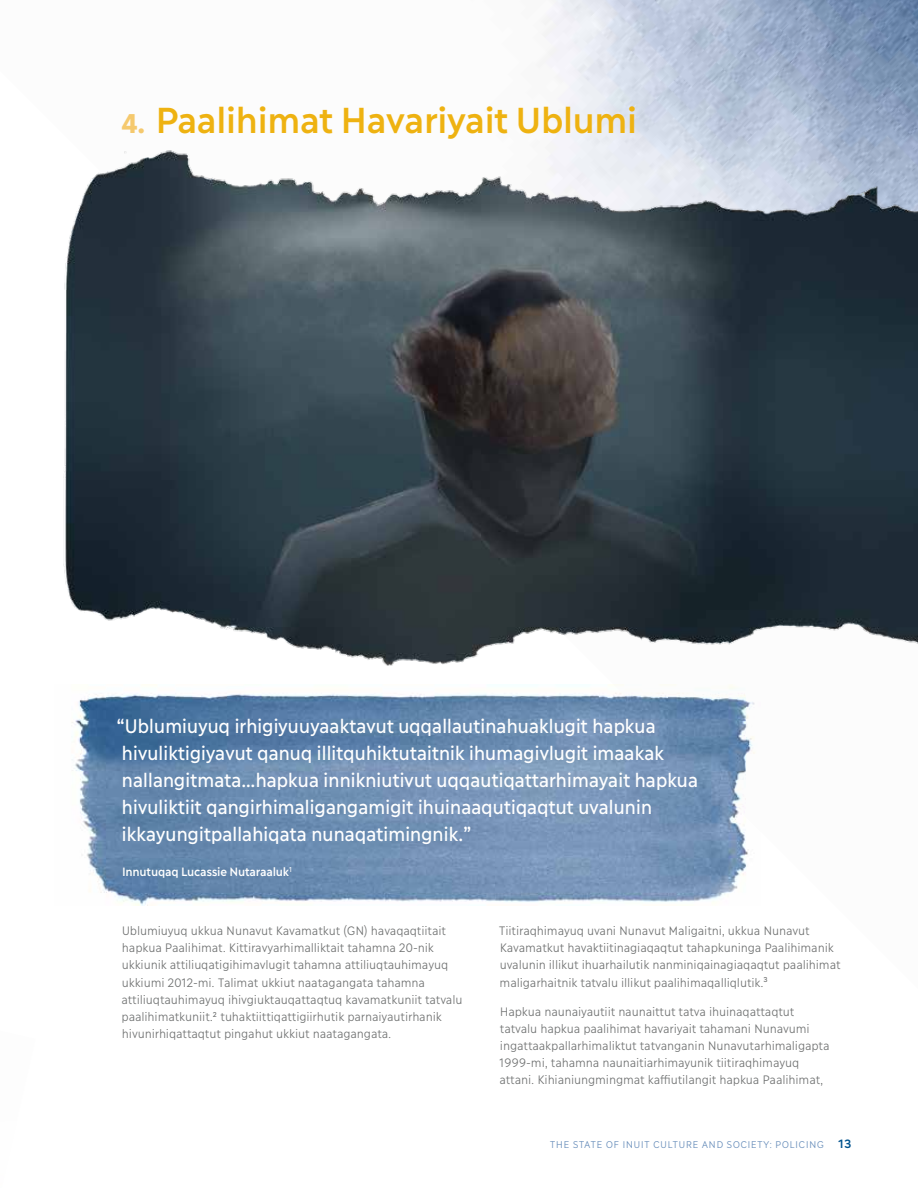
<style>
.page{position:relative;width:918px;height:1188px;background:#fff}
.page>*{position:absolute;margin:0;border:0;box-sizing:border-box;transform-origin:0 0}
.t1{font:600 36px "Ilisarniq";letter-spacing:-.025em;color:#eeb211}
.t2{font:19.5px/27px "Ilisarniq";letter-spacing:-.025em;color:#fff;scale:.96 1}
.t3{font:300 12.15px/17.1px "Ilisarniq";letter-spacing:-.015em;color:#6b6d6d;scale:.96 1}
.t4{font:600 12px "Ilisarniq";letter-spacing:-.02em;color:#fff;scale:.96 1}
.t5{font:300 9.75px "Ilisarniq";letter-spacing:.025em;color:#638ab8}
.s1{font-weight:700;font-size:27px;color:#f5c96e}
.s2{font-weight:600;font-size:12px;color:#00538e}
</style>
<div class="page">
<img style="left:63px;top:0;width:855px;height:906px">
<h1 class="t1" style="left:121px;top:92px;width:518px"><span class="s1">4.</span> Paalihimat Havariyait Ublumi</h1>
<p class="t2" style="left:117px;top:712px;width:608px">“Ublumiuyuq irhigiyuuyaaktavut uqqallautinahuaklugit hapkua hivuliktigiyavut qanuq illitquhiktutaitnik ihumagivlugit imaakak nallangitmata…hapkua innikniutivut uqqautiqattarhimayait hapkua hivuliktiit qangirhimaligangamigit ihuinaaqutiqaqtut uvalunin ikkayungitpallahiqata nunaqatimingnik.”</p>
<p class="t4" style="left:122px;top:863px;width:179px">Innutuqaq Lucassie Nutaraaluk<sup>1</sup></p>
<p class="t3" style="left:121px;top:922px;width:357px">Ublumiuyuq ukkua Nunavut Kavamatkut (GN) havaqaqtiitait hapkua Paalihimat. Kittiravyarhimalliktait tahamna 20‑nik ukkiunik attiliuqatigihimavlugit tahamna attiliuqtauhimayuq ukkiumi 2012‑mi. Talimat ukkiut naatagangata tahamna attiliuqtauhimayuq ihivgiuktauqattaqtuq kavamatkuniit tatvalu paalihimatkuniit.<sup>2</sup> tuhaktiittiqattigiirhutik parnaiyautirhanik hivunirhiqattaqtut pingahut ukkiut naatagangata.</p>
<p class="t3" style="left:499px;top:922px;width:358px">Tiitiraqhimayuq uvani Nunavut Maligaitni, ukkua Nunavut Kavamatkut havaktiitinagiaqaqtut tahapkuninga Paalihimanik uvalunin illikut ihuarhailutik nanminiqainagiaqaqtut paalihimat maligarhaitnik tatvalu illikut paalihimaqalliqlutik.<sup>3</sup></p>
<p class="t3" style="left:499px;top:1002px;width:345px">Hapkua naunaiyautiit naunaittut tatva ihuinaqattaqtut tatvalu hapkua paalihimat havariyait tahamani Nunavumi ingattaakpallarhimaliktut tatvanganin Nunavutarhimaligapta 1999‑mi, tahamna naunaitiarhimayunik tiitiraqhimayuq attani. Kihianiungmingmat kaffiutilangit hapkua Paalihimat,</p>
<p class="t5" style="left:550px;top:1137px;width:303px">THE STATE OF INUIT CULTURE AND SOCIETY: POLICING <span class="s2">13</span></p>
</div>
